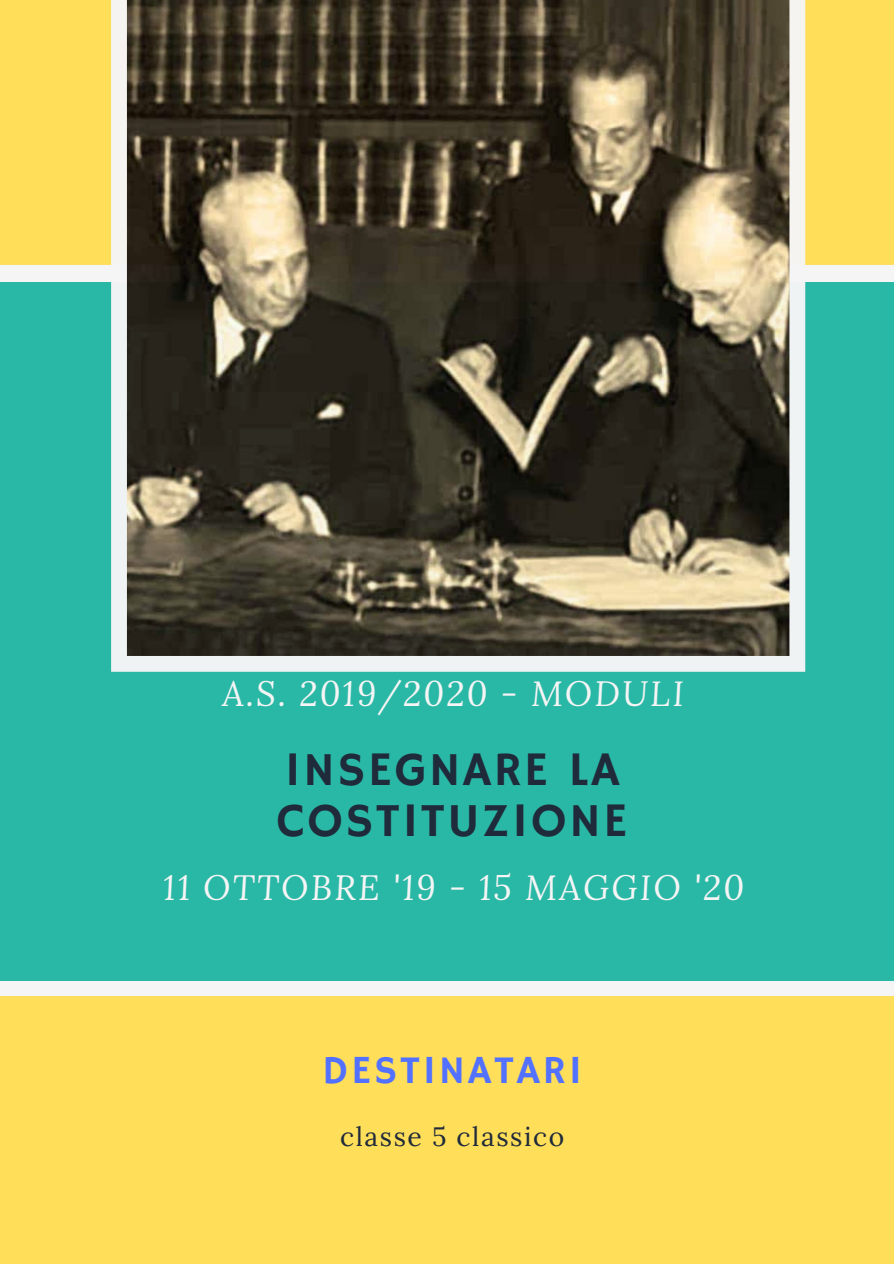
<style>
.page{position:relative;width:894px;height:1264px;background:#fff}
.page>*{position:absolute;margin:0;border:0;box-sizing:border-box;transform-origin:0 0}
.t1{font:48px/50.7px "Hammersmith One";letter-spacing:.05em;color:#1f2a3a}
.t2{font:39.75px "Hammersmith One";letter-spacing:.07em;color:#5271ff}
.t3{font:italic 34.8px "Lora";letter-spacing:.06em;color:#f5f5f5}
.t4{font:26.55px "Lora";letter-spacing:.06em;color:#1f2a3a}
</style>
<div class="page">
<div style="left:0;top:0;width:893px;height:1263px;background:#ffde59"></div>
<div style="left:0;top:265px;width:893px;height:731px;background:#f5f5f5"></div>
<div style="left:0;top:282px;width:893px;height:698px;background:#2ab8a6"></div>
<svg style="left:111px;top:0;width:694px;height:671px;background:#5b5444"></svg>
<p class="t3" style="left:222px;top:669px;width:463px">A.S. 2019/2020 - MODULI</p>
<h1 class="t1" style="left:277px;top:746px;width:352px">INSEGNARE LA<br>COSTITUZIONE</h1>
<p class="t3" style="left:163px;top:864px;width:582px">11 OTTOBRE '19 - 15 MAGGIO '20</p>
<p class="t2" style="left:322px;top:1046px;width:261px">DESTINATARI</p>
<p class="t4" style="left:340px;top:1119px;width:226px">classe 5 classico</p>
</div>
